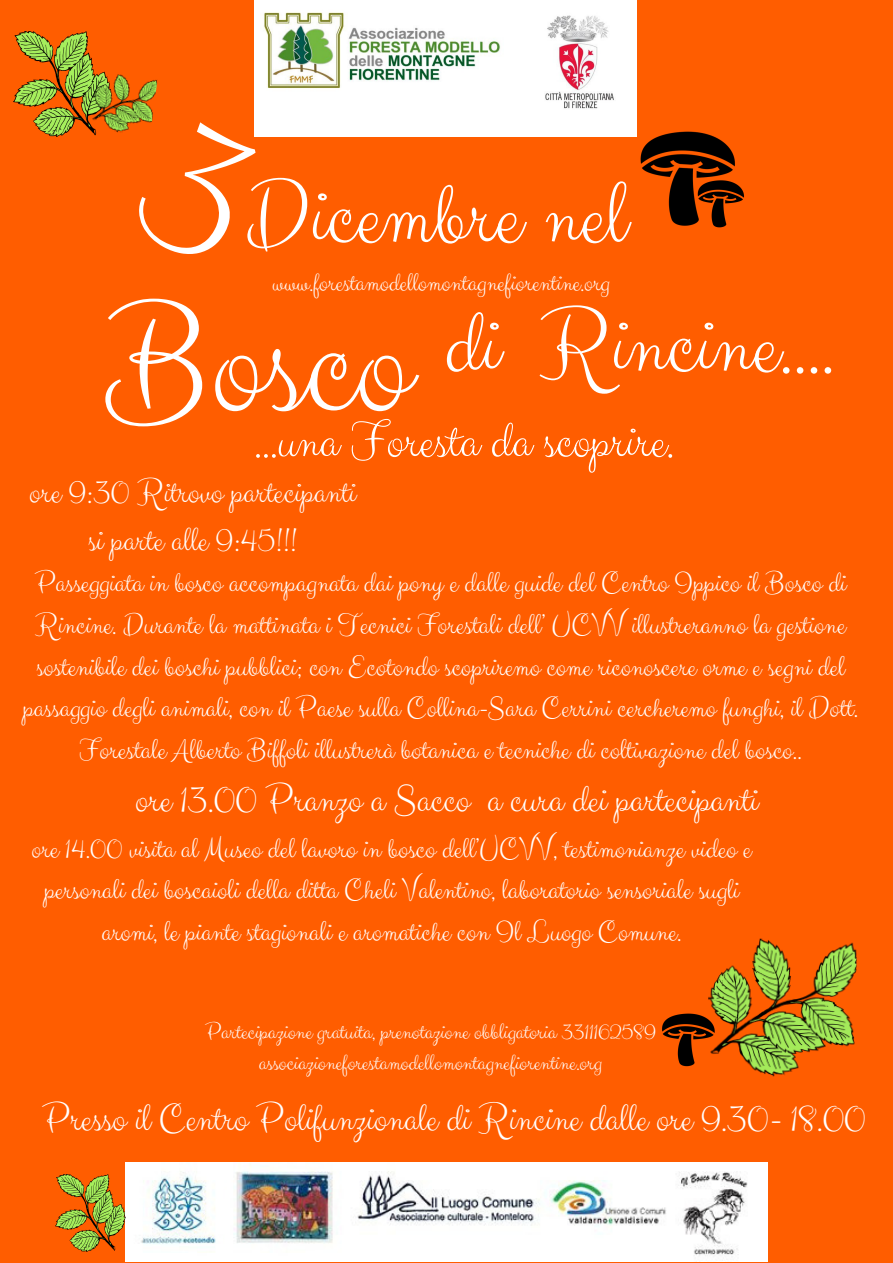
<style>
.page{position:relative;width:893px;height:1263px;background:#fff}
.page>*{position:absolute;margin:0;border:0;box-sizing:border-box;transform-origin:0 0}
.t1{font:158.7px "Clicker Script";color:#fff}
.t2{font:92.55px "Clicker Script";color:#fff}
.t3{font:52.95px "Clicker Script";color:#fff}
.t4{font:39.6px "Clicker Script";color:#fff}
.t5{font:34.65px/48.3px "Clicker Script";color:#fff;text-align:center}
.t6{font:29.7px/41.5px "Clicker Script";color:#fff;text-align:center}
.t7{font:26.4px "Clicker Script";color:#fff}
.t8{font:23.1px/31.5px "Clicker Script";color:#fff;text-align:center}
</style>
<div class="page">
<div style="left:0;top:0;width:892px;height:1262px;background:#ff5d00"></div>
<img style="left:254px;top:0;width:382px;height:136px">
<img style="left:640px;top:131px;width:95px;height:95px">
<img style="left:696px;top:179px;width:48px;height:49px">
<img style="left:126px;top:1162px;width:641px;height:99px">
<img style="left:662px;top:1013px;width:44px;height:54px">
<img style="left:706px;top:938px;width:151px;height:139px">
<img style="left:55px;top:1175px;width:71px;height:76px">
<img style="left:13px;top:31px;width:81px;height:105px">
<img style="left:89px;top:71px;width:69px;height:65px">
<svg style="left:126px;top:111px;width:141px;height:26px"></svg>
<h2 class="t2" style="left:245px;top:158px;width:382px">Dicembre nel</h2>
<p class="t7" style="left:272px;top:267px;width:339px">www.forestamodellomontagnefiorentine.org</p>
<h1 class="t1" style="left:105px;top:266px;width:305px">Bosco</h1>
<h2 class="t2" style="left:444px;top:287px;width:391px">di Rincine....</h2>
<h3 class="t3" style="left:253px;top:408px;width:421px">...una Foresta da scoprire.</h3>
<p class="t5" style="left:29px;top:469px;width:327px">ore 9:30 Ritrovo partecipanti si parte alle 9:45!!!</p>
<p class="t6" style="left:23px;top:564px;width:836px">Passeggiata in bosco accompagnata dai pony e dalle guide del Centro Ippico il Bosco di Rincine. Durante la mattinata i Tecnici Forestali dell’ UCVV illustreranno la gestione sostenibile dei boschi pubblici; con Ecotondo scopriremo come riconoscere orme e segni del passaggio degli animali, con il Paese sulla Collina-Sara Cerrini cercheremo funghi, il Dott.<br>Forestale Alberto Biffoli illustrerà botanica e tecniche di coltivazione del bosco..</p>
<h3 class="t4" style="left:135px;top:775px;width:624px">ore 13.00 Pranzo a Sacco a cura dei partecipanti</h3>
<p class="t6" style="left:31px;top:829px;width:721px">ore 14.00 visita al Museo del lavoro in bosco dell’UCVV, testimonianze video e personali dei boscaioli della ditta Cheli Valentino, laboratorio sensoriale sugli aromi, le piante stagionali e aromatiche con Il Luogo Comune.</p>
<p class="t8" style="left:205px;top:1017px;width:452px">Partecipazione gratuita, prenotazione obbligatoria 3311162589 associazioneforestamodellomontagnefiorentine.org</p>
<h3 class="t4" style="left:42px;top:1094px;width:825px">Presso il Centro Polifunzionale di Rincine dalle ore 9.30- 18.00</h3>
</div>
